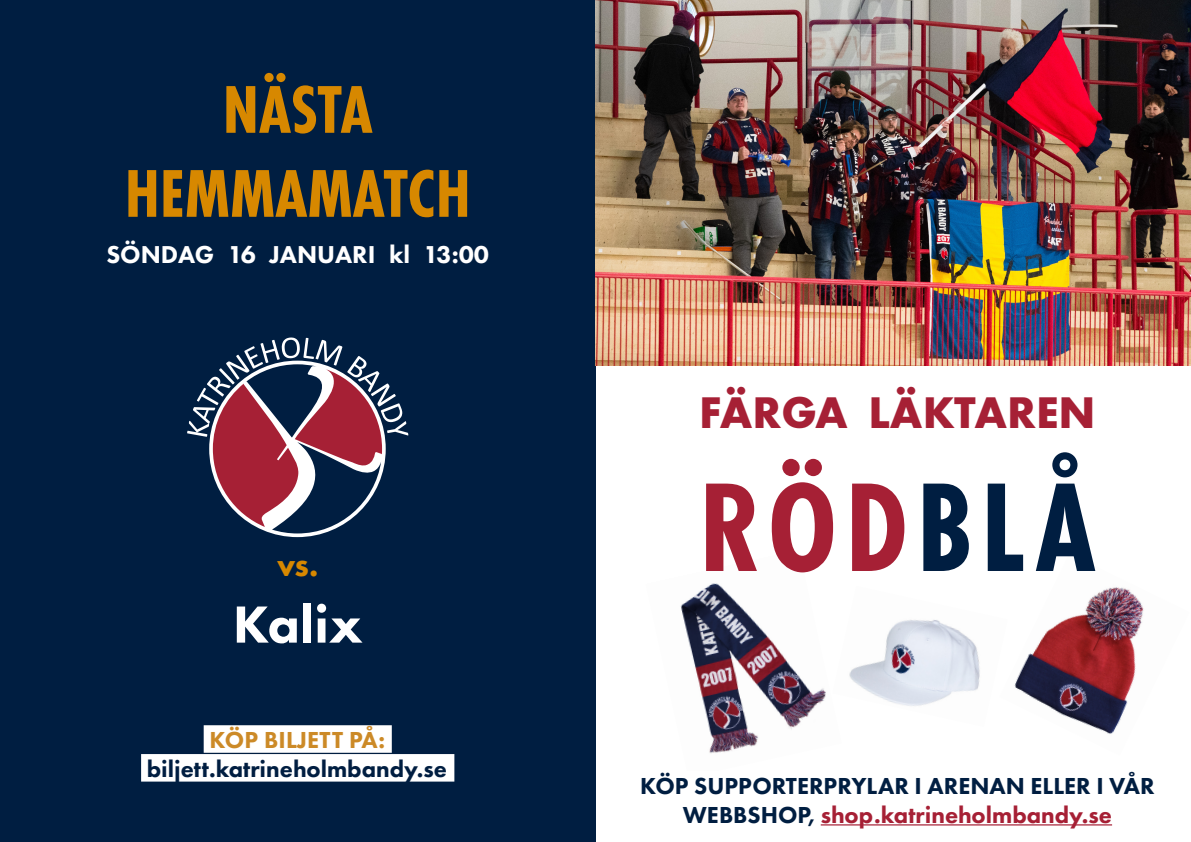
<style>
.page{position:relative;width:1191px;height:842px;background:#fff}
.page>*{position:absolute;margin:0;border:0;box-sizing:border-box;transform-origin:0 0}
.t1{font:700 131px "Futura PT Cond";letter-spacing:.055em;color:#a62035}
.t2{font:700 70px/84px "Futura PT Cond";color:#d78800;text-align:center}
.t3{font:800 54.1px "Futura PT";color:#fff}
.t4{font:700 46px "Futura PT";color:#a62035}
.t5{font:800 33.5px "Futura PT";color:#d78800}
.t6{font:800 25.3px "Futura PT";color:#fff}
.t7{font:800 24px/28.8px "Futura PT";color:#001e41;text-align:center}
.s1{color:#cc8a27}
.s2{color:#fff}
.s3{color:#001e41}
.s4{color:#a62035}
</style>
<div class="page">
<div style="left:0;top:0;width:595px;height:842px;background:#001e41"></div>
<svg style="left:187px;top:337px;width:221px;height:196px"></svg>
<div style="left:204px;top:725px;width:188px;height:28px;background:#fff"></div>
<div style="left:141px;top:754px;width:313px;height:27px;background:#fff"></div>
<img style="left:680px;top:583px;width:146px;height:170px">
<img style="left:1014px;top:587px;width:130px;height:147px">
<img style="left:849px;top:620px;width:131px;height:86px">
<img style="left:595px;top:0;width:596px;height:366px">
<hr style="left:820px;top:824px;width:292px;height:1px;background:#a62035">
<h2 class="t2" style="left:125px;top:68px;width:347px">NÄSTA<br>HEMMAMATCH</h2>
<p class="t6" style="left:106px;top:239px;width:384px">SÖNDAG 16 JANUARI kl 13:00</p>
<h3 class="t5" style="left:277px;top:544px;width:43px">vs.</h3>
<h3 class="t3" style="left:233px;top:591px;width:131px">Kalix</h3>
<p class="t7" style="left:147px;top:725px;width:309px"><span class="s1">KÖP BILJETT PÅ:</span><span class="s2">. </span>biljett.katrineholmbandy.se<span class="s2">.</span></p>
<h3 class="t4" style="left:699px;top:383px;width:398px">FÄRGA LÄKTAREN</h3>
<h1 class="t1" style="left:699px;top:452px;width:398px">RÖD<span class="s3">BLÅ</span></h1>
<p class="t7" style="left:640px;top:771px;width:516px">KÖP SUPPORTERPRYLAR I ARENAN ELLER I VÅR<br>WEBBSHOP, <span class="s4">shop.katrineholmbandy.se</span></p>
</div>
